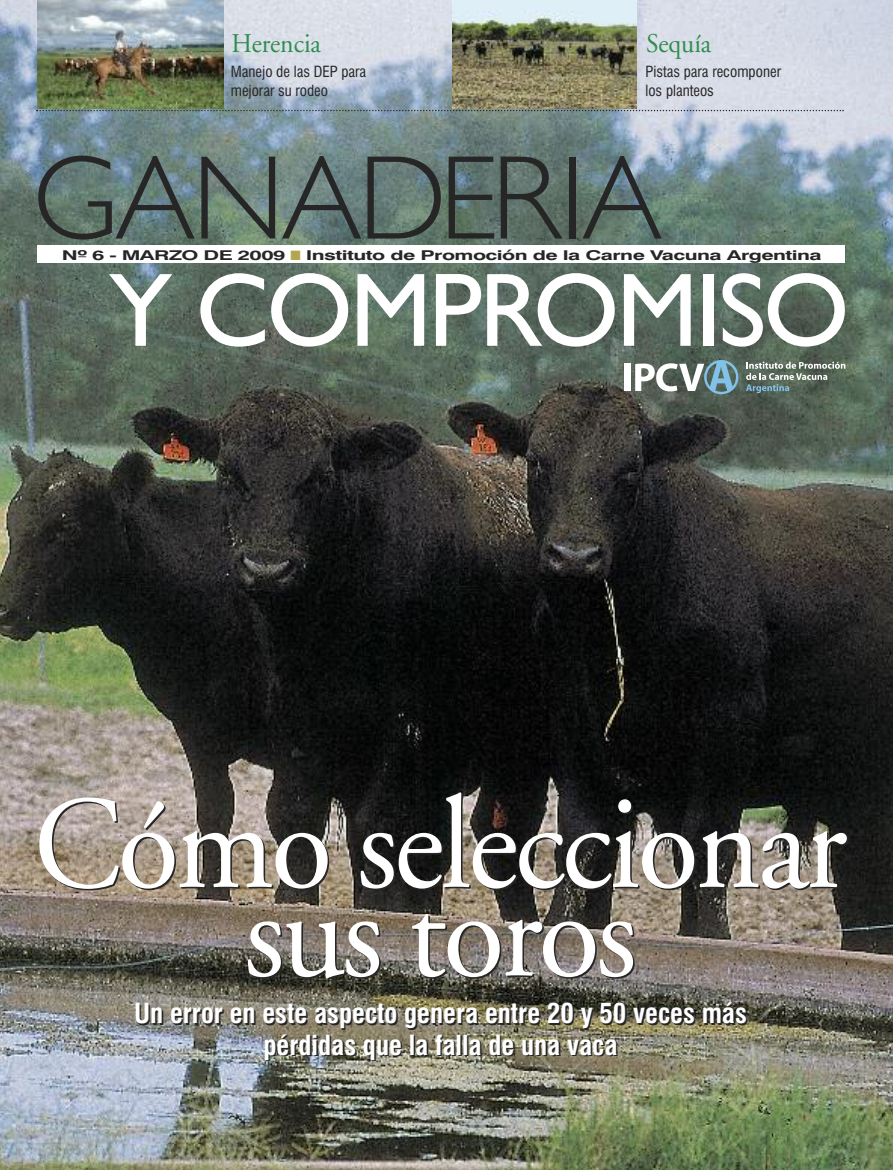
<style>
.page{position:relative;width:893px;height:1170px;background:#fff}
.page>*{position:absolute;margin:0;border:0;box-sizing:border-box;transform-origin:0 0}
.t1{font:132px "Adobe Garamond";letter-spacing:-.025em;color:#fff;scale:.95 1}
.t2{font:300 120px "Gill Sans";letter-spacing:-.025em;color:#272627}
.t3{font:105px "Gill Sans";letter-spacing:-.03em;color:#fff}
.t4{font:700 condensed 27px/31.5px "Swiss 721 BT";color:#fff;text-align:center}
.t5{font:27px "Adobe Garamond";color:#2f8d4d;scale:.95 1}
.t6{font:condensed 15px/19.5px "Swiss 721 BT";color:#272627}
.t7{font:700 13.5px "Swiss 721 BT";letter-spacing:-.025em;color:#272627;scale:1.6 1}
.s1{color:#b4a650}
</style>
<div class="page">
<img style="left:0;top:0;width:893px;height:1169px">
<div style="left:38px;top:245px;width:807px;height:18px;background:#fff"></div>
<img style="left:37px;top:0;width:186px;height:109px">
<img style="left:453px;top:0;width:184px;height:109px">
<svg style="left:36px;top:110px;width:808px;height:1px"></svg>
<svg style="left:746px;top:361px;width:99px;height:32px;background:#718076"></svg>
<div style="left:624px;top:364px;width:6px;height:27px;background:#fff"></div>
<svg style="left:635px;top:360px;width:103px;height:34px"></svg>
<p class="t5" style="left:232px;top:33px;width:96px">Herencia</p>
<p class="t6" style="left:231px;top:63px;width:137px">Manejo de las DEP para mejorar su rodeo</p>
<p class="t5" style="left:646px;top:33px;width:70px">Sequía</p>
<p class="t6" style="left:645px;top:63px;width:137px">Pistas para recomponer los planteos</p>
<h2 class="t2" style="left:32px;top:127px;width:631px">GANADERIA</h2>
<h3 class="t3" style="left:109px;top:248px;width:742px">Y COMPROMISO</h3>
<p class="t7" style="left:62px;top:250px;width:476px">Nº 6 - MARZO DE 2009 <span class="s1">■</span> Instituto de Promoción de la Carne Vacuna Argentina</p>
<h1 class="t1" style="left:34px;top:792px;width:858px">Cómo seleccionar</h1>
<h1 class="t1" style="left:244px;top:880px;width:415px">sus toros</h1>
<p class="t4" style="left:134px;top:999px;width:614px">Un error en este aspecto genera entre 20 y 50 veces más pérdidas que la falla de una vaca</p>
</div>
